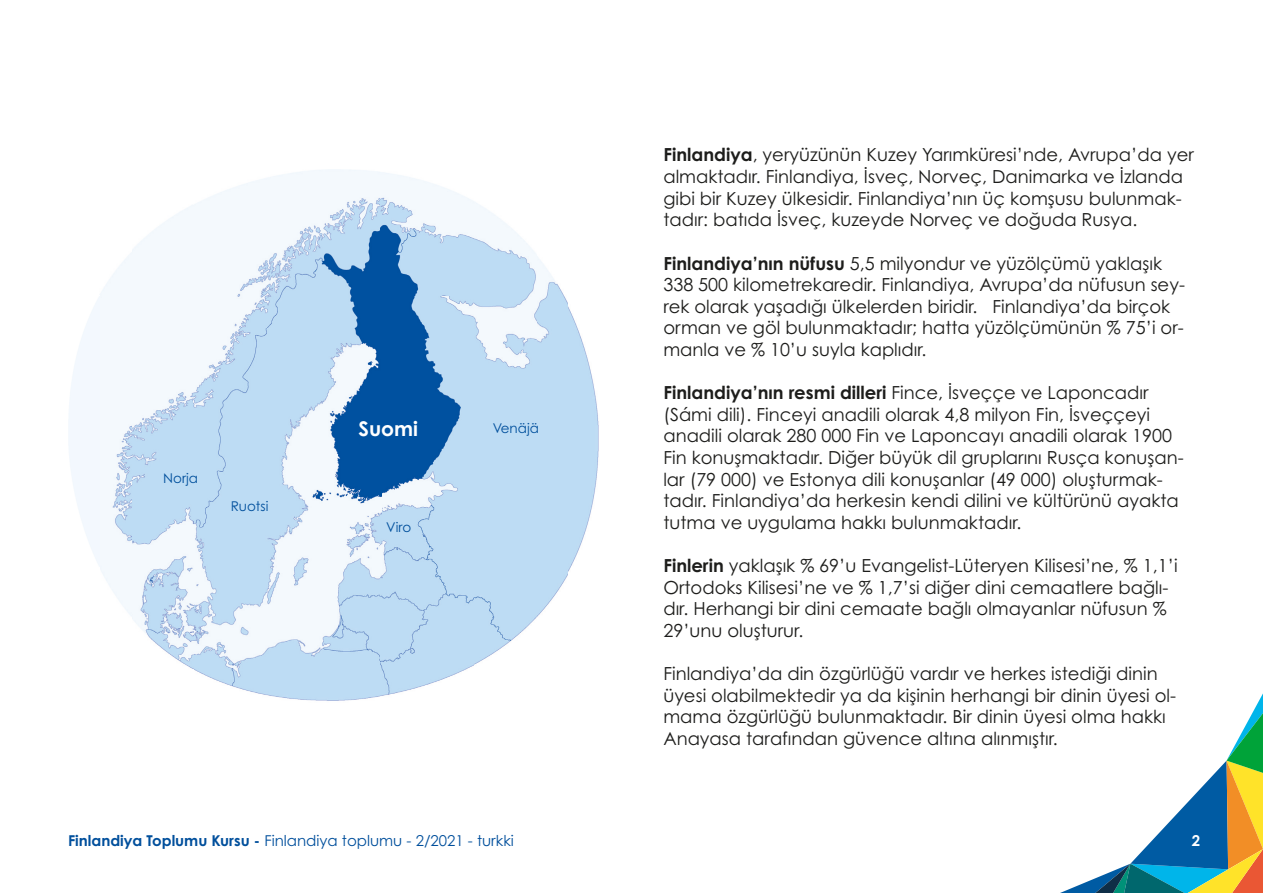
<style>
.page{position:relative;width:1263px;height:893px;background:#fff}
.page>*{position:absolute;margin:0;border:0;box-sizing:border-box;transform-origin:0 0}
.t1{font:700 20.25px "Century Gothic Pro";color:#fff}
.t2{font:18px/21.6px "Century Gothic Pro";color:#1d1d1b}
.t3{font:15px "Century Gothic Pro";color:#004f9c}
.t4{font:700 15px "Century Gothic Pro";color:#fff}
.t5{font:13.5px "Century Gothic Pro";color:#004f9c}
.s1{font-weight:700}
</style>
<div class="page">
<svg style="left:1060px;top:693px;width:203px;height:200px"></svg>
<img style="left:194px;top:170px;width:281px;height:531px">
<img style="left:131px;top:205px;width:63px;height:465px">
<img style="left:475px;top:202px;width:62px;height:462px">
<img style="left:100px;top:253px;width:31px;height:363px">
<img style="left:537px;top:256px;width:32px;height:361px">
<img style="left:569px;top:308px;width:30px;height:262px">
<p class="t5" style="left:163px;top:470px;width:36px">Norja</p>
<p class="t5" style="left:231px;top:498px;width:39px">Ruotsi</p>
<p class="t1" style="left:358px;top:416px;width:61px">Suomi</p>
<p class="t5" style="left:493px;top:420px;width:48px">Venäjä</p>
<p class="t5" style="left:386px;top:519px;width:27px">Viro</p>
<p class="t2" style="left:663px;top:144px;width:532px"><span class="s1">Finlandiya</span>, yeryüzünün Kuzey Yarımküresi’nde, Avrupa’da yer almaktadır. Finlandiya, İsveç, Norveç, Danimarka ve İzlanda gibi bir Kuzey ülkesidir. Finlandiya’nın üç komşusu bulunmak&shy;tadır: batıda İsveç, kuzeyde Norveç ve doğuda Rusya.</p>
<p class="t2" style="left:663px;top:252px;width:523px"><span class="s1">Finlandiya’nın nüfusu</span> 5,5 milyondur ve yüzölçümü yaklaşık 338 500 kilometrekaredir. Finlandiya, Avrupa’da nüfusun sey&shy;rek olarak yaşadığı ülkelerden biridir. Finlandiya’da birçok orman ve göl bulunmaktadır; hatta yüzölçümünün % 75’i or&shy;manla ve % 10’u suyla kaplıdır.</p>
<p class="t2" style="left:663px;top:382px;width:522px"><span class="s1">Finlandiya’nın resmi dilleri</span> Fince, İsveççe ve Laponcadır (Sámi dili). Finceyi anadili olarak 4,8 milyon Fin, İsveççeyi anadili olarak 280 000 Fin ve Laponcayı anadili olarak 1900<br>Fin konuşmaktadır. Diğer büyük dil gruplarını Rusça konuşan&shy;lar (79 000) ve Estonya dili konuşanlar (49 000) oluşturmak&shy;tadır. Finlandiya’da herkesin kendi dilini ve kültürünü ayakta tutma ve uygulama hakkı bulunmaktadır.</p>
<p class="t2" style="left:663px;top:554px;width:516px"><span class="s1">Finlerin</span> yaklaşık % 69’u Evangelist-Lüteryen Kilisesi’ne, % 1,1’i Ortodoks Kilisesi’ne ve % 1,7’si diğer dini cemaatlere bağlı&shy;dır. Herhangi bir dini cemaate bağlı olmayanlar nüfusun % 29’unu oluşturur.</p>
<p class="t2" style="left:663px;top:662px;width:514px">Finlandiya’da din özgürlüğü vardır ve herkes istediği dinin üyesi olabilmektedir ya da kişinin herhangi bir dinin üyesi ol&shy;mama özgürlüğü bulunmaktadır. Bir dinin üyesi olma hakkı Anayasa tarafından güvence altına alınmıştır.</p>
<p class="t3" style="left:68px;top:832px;width:447px"><span class="s1">Finlandiya Toplumu Kursu -</span> Finlandiya toplumu - 2/2021 - turkki</p>
<p class="t4" style="left:1192px;top:831px;width:10px">2</p>
</div>
